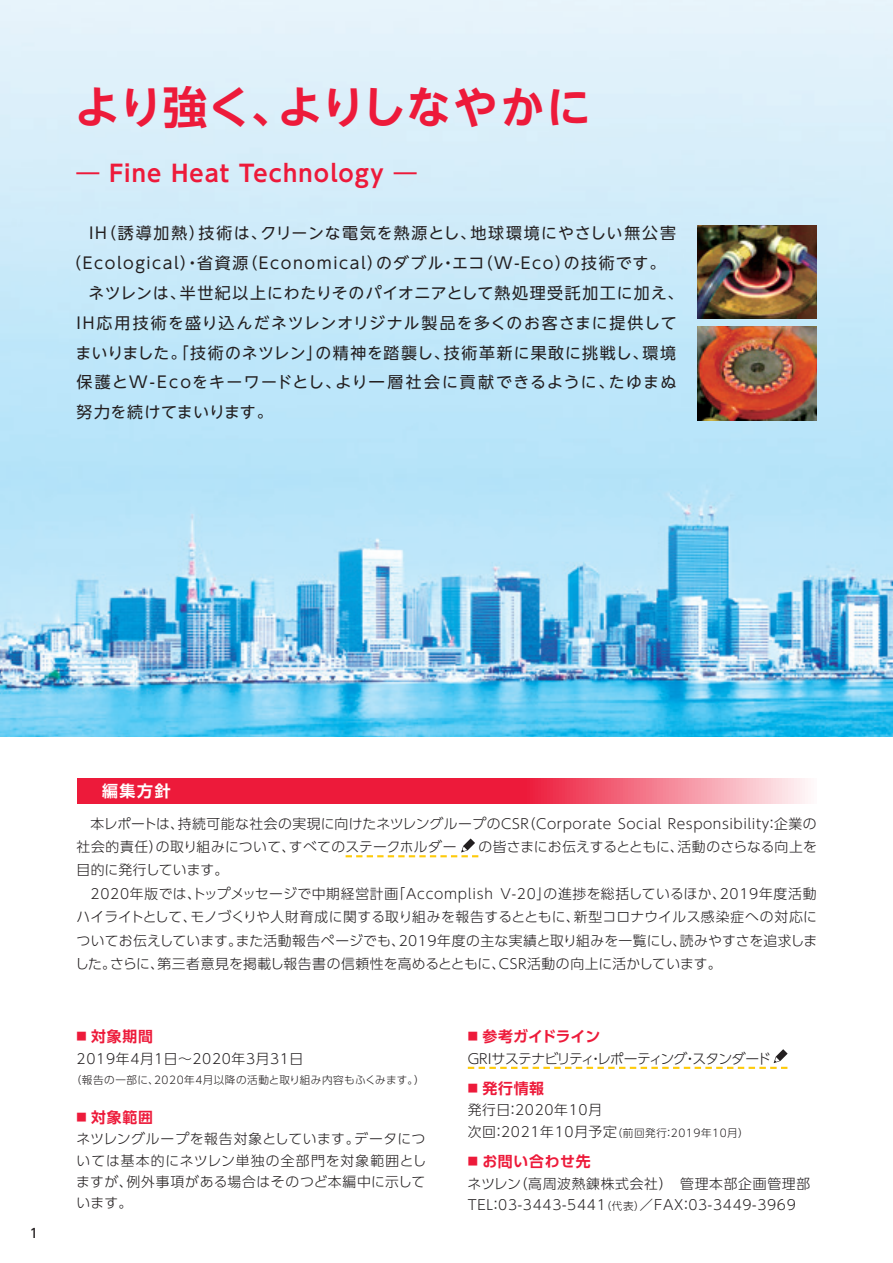
<style>
.page{position:relative;width:893px;height:1263px;background:#fff}
.page>*{position:absolute;margin:0;border:0;box-sizing:border-box;transform-origin:0 0}
.t1{font:700 44.7px "UD Shin Go NT Pro De";letter-spacing:-.005em;color:#ed1a3a}
.t2{font:700 22.95px "UD Shin Go NT Pro De";letter-spacing:.05em;color:#ed1a3a}
.t3{font:15.9px "UD Shin Go NT Pro";letter-spacing:.08em;color:#231f20}
.t4{font:15.9px "UD Shin Go NT Pro";letter-spacing:.1em;color:#231f20}
.t5{font:15.9px "UD Shin Go NT Pro";letter-spacing:.055em;color:#231f20}
.t6{font:15.9px "UD Shin Go NT Pro";letter-spacing:.025em;color:#231f20}
.t7{font:700 15.9px "UD Shin Go Pro De";color:#fff}
.t8{font:700 14.85px "UD Shin Go Pro De";letter-spacing:.05em;color:#ed1a3a}
.t9{font:700 14.85px "UD Shin Go Pro De";letter-spacing:-.005em;color:#ed1a3a}
.t10{font:300 13.8px/23.4px "UD Shin Go Pro";letter-spacing:.04em;color:#231f20;text-align:justify}
.t11{font:300 13.8px "UD Shin Go Pro";letter-spacing:-.065em;color:#231f20}
.t12{font:500 12.75px "UD Shin Go Pro";color:#231f20}
.t13{font:300 10.65px "UD Shin Go Pro";letter-spacing:.05em;color:#231f20}
.s1{font-size:10.2px}
.s2{font-size:13.8px}
.s3{font-size:10.65px}
</style>
<div class="page">
<img style="left:0;top:0;width:893px;height:737px">
<svg style="left:77px;top:778px;width:731px;height:26px;background:#f0445e"></svg>
<svg style="left:346px;top:838px;width:132px;height:19px"></svg>
<svg style="left:468px;top:1049px;width:320px;height:20px"></svg>
<img style="left:697px;top:225px;width:119px;height:94px">
<img style="left:697px;top:327px;width:119px;height:93px">
<h1 class="t1" style="left:75px;top:71px;width:518px">より強く、よりしなやかに</h1>
<h2 class="t2" style="left:77px;top:154px;width:342px">― Fine Heat Technology ―</h2>
<p class="t3" style="left:89px;top:220px;width:588px">IH（誘導加熱）技術は、クリーンな電気を熱源とし、地球環境にやさしい無公害</p>
<p class="t4" style="left:65px;top:250px;width:602px">（Ecological）・省資源（Economical）のダブル・エコ（W-Eco）の技術です。</p>
<p class="t5" style="left:89px;top:280px;width:596px">ネツレンは、半世紀以上にわたりそのパイオニアとして熱処理受託加工に加え、</p>
<p class="t3" style="left:77px;top:310px;width:602px">IH応用技術を盛り込んだネツレンオリジナル製品を多くのお客さまに提供して</p>
<p class="t3" style="left:75px;top:340px;width:602px">まいりました。「技術のネツレン」の精神を踏襲し、技術革新に果敢に挑戦し、環境</p>
<p class="t3" style="left:77px;top:369px;width:601px">保護とW-Ecoをキーワードとし、より一層社会に貢献できるように、たゆまぬ</p>
<p class="t6" style="left:77px;top:399px;width:198px">努力を続けてまいります。</p>
<p class="t12" style="left:30px;top:1223px;width:10px">1</p>
<p class="t7" style="left:102px;top:778px;width:70px">編集方針</p>
<p class="t10" style="left:77px;top:811px;width:742px;text-indent:14px">本レポートは、持続可能な社会の実現に向けたネツレングループのCSR（Corporate Social Responsibility：企業の社会的責任）の取り組みについて、すべてのステークホルダー　 の皆さまにお伝えするとともに、活動のさらなる向上を目的に発行しています。</p>
<p class="t10" style="left:75px;top:881px;width:744px;text-indent:15px">2020年版では、トップメッセージで中期経営計画「Accomplish V-20」の進捗を総括しているほか、2019年度活動ハイライトとして、モノづくりや人財育成に関する取り組みを報告するとともに、新型コロナウイルス感染症への対応についてお伝えしています。また活動報告ページでも、2019年度の主な実績と取り組みを一覧にし、読みやすさを追求しました。さらに、第三者意見を掲載し報告書の信頼性を高めるとともに、CSR活動の向上に活かしています。</p>
<p class="t8" style="left:77px;top:1024px;width:78px"><span class="s1">■</span> 対象期間</p>
<p class="t10" style="left:77px;top:1046px;width:228px">2019年4月1日～2020年3月31日</p>
<p class="t13" style="left:71px;top:1071px;width:355px">（報告の一部に、2020年4月以降の活動と取り組み内容もふくみます。）</p>
<p class="t8" style="left:77px;top:1105px;width:78px"><span class="s1">■</span> 対象範囲</p>
<p class="t10" style="left:76px;top:1128px;width:352px;line-height:21.3px">ネツレングループを報告対象としています。データについては基本的にネツレン単独の全部門を対象範囲としますが、例外事項がある場合はそのつど本編中に示しています。</p>
<p class="t9" style="left:468px;top:1024px;width:134px"><span class="s1">■</span> 参考ガイドライン</p>
<p class="t11" style="left:468px;top:1047px;width:321px">GRIサステナビリティ・レポーティング・スタンダード 　</p>
<p class="t8" style="left:468px;top:1076px;width:78px"><span class="s1">■</span> 発行情報</p>
<p class="t10" style="left:468px;top:1098px;width:136px">発行日：2020年10月</p>
<p class="t13" style="left:468px;top:1124px;width:282px"><span class="s2">次回：2021年10月予定</span>（前回発行：2019年10月）</p>
<p class="t8" style="left:468px;top:1149px;width:124px"><span class="s1">■</span> お問い合わせ先</p>
<p class="t10" style="left:468px;top:1172px;width:344px;line-height:21.3px">ネツレン（高周波熱錬株式会社）　管理本部企画管理部<br>TEL：03-3443-5441<span class="s3">（代表）</span>／FAX：03-3449-3969</p>
</div>
